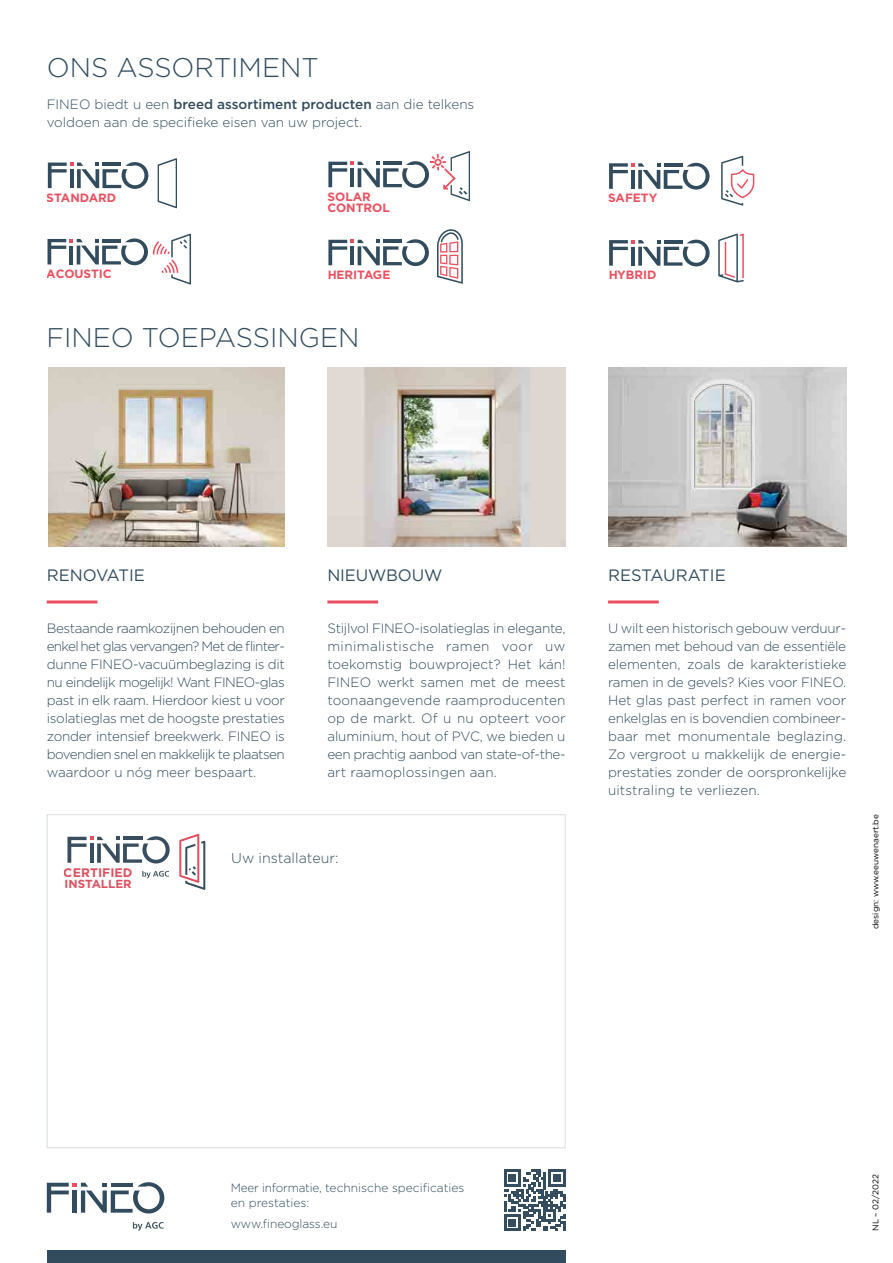
<style>
.page{position:relative;width:893px;height:1263px;background:#fff}
.page>*{position:absolute;margin:0;border:0;box-sizing:border-box;transform-origin:0 0}
.t1{font:300 27px "Gotham";color:#324c5e}
.t2{font:16.5px "Gotham";letter-spacing:-.01em;color:#324c5e}
.t3{font:300 14.25px "Gotham";color:#324c5e}
.t4{font:300 13.5px/18px "Gotham";color:#324c5e;text-align:justify}
.t5{font:700 12.3px "Gotham";color:#dd5160}
.t6{font:300 12px/15px "Gotham";letter-spacing:-.005em;color:#324c5e}
.t7{font:700 12px/11.1px "Gotham";color:#e95160}
.t8{font:700 11.7px "Gotham";color:#dd5160}
.t9{font:8.25px "Gotham";color:#000}
.s1{font-weight:500}
</style>
<div class="page">
<svg style="left:179px;top:834px;width:26px;height:56px"></svg>
<svg style="left:142px;top:871px;width:27px;height:7px"></svg>
<svg style="left:67px;top:836px;width:103px;height:27px"></svg>
<svg style="left:133px;top:1222px;width:31px;height:8px"></svg>
<svg style="left:47px;top:1182px;width:117px;height:31px"></svg>
<div style="left:47px;top:1250px;width:519px;height:13px;background:#324c5e"></div>
<svg style="left:504px;top:1169px;width:61px;height:62px"></svg>
<hr style="left:47px;top:600px;width:50px;height:3px;background:#ea4f5f">
<hr style="left:327px;top:600px;width:51px;height:3px;background:#ea4f5f">
<hr style="left:608px;top:600px;width:51px;height:3px;background:#ea4f5f">
<img style="left:48px;top:368px;width:237px;height:178px">
<img style="left:327px;top:368px;width:239px;height:178px">
<img style="left:608px;top:368px;width:238px;height:178px">
<svg style="left:48px;top:162px;width:100px;height:27px"></svg>
<svg style="left:158px;top:158px;width:19px;height:50px"></svg>
<svg style="left:328px;top:151px;width:142px;height:50px"></svg>
<svg style="left:721px;top:156px;width:34px;height:50px"></svg>
<svg style="left:609px;top:163px;width:101px;height:27px"></svg>
<svg style="left:48px;top:233px;width:143px;height:52px"></svg>
<svg style="left:437px;top:229px;width:26px;height:55px"></svg>
<svg style="left:328px;top:239px;width:101px;height:27px"></svg>
<svg style="left:609px;top:240px;width:101px;height:26px"></svg>
<svg style="left:718px;top:234px;width:26px;height:48px"></svg>
<h1 class="t1" style="left:47px;top:51px;width:273px">ONS ASSORTIMENT</h1>
<p class="t4" style="left:47px;top:95px;width:429px">FINEO biedt u een <span class="s1">breed assortiment producten</span> aan die telkens voldoen aan de specifieke eisen van uw project.</p>
<p class="t7" style="left:47px;top:192px;width:71px">STANDARD</p>
<p class="t7" style="left:327px;top:191px;width:64px">SOLAR<br>CONTROL</p>
<p class="t7" style="left:608px;top:193px;width:51px">SAFETY</p>
<p class="t7" style="left:47px;top:268px;width:66px">ACOUSTIC</p>
<p class="t7" style="left:327px;top:269px;width:64px">HERITAGE</p>
<p class="t7" style="left:608px;top:269px;width:50px">HYBRID</p>
<h1 class="t1" style="left:46px;top:320px;width:315px">FINEO TOEPASSINGEN</h1>
<p class="t2" style="left:47px;top:564px;width:100px">RENOVATIE</p>
<p class="t2" style="left:327px;top:564px;width:117px">NIEUWBOUW</p>
<p class="t2" style="left:608px;top:564px;width:119px">RESTAURATIE</p>
<p class="t4" style="left:47px;top:619px;width:240px">Bestaande raamkozijnen behouden en enkel het glas vervangen? Met de flinter&shy;dunne FINEO-vacuümbeglazing is dit nu eindelijk mogelijk! Want FINEO-glas past in elk raam. Hierdoor kiest u voor isolatieglas met de hoogste prestaties zonder intensief breekwerk. FINEO is bovendien snel en makkelijk te plaatsen waardoor u nóg meer bespaart.</p>
<p class="t4" style="left:327px;top:619px;width:240px">Stijlvol FINEO-isolatieglas in elegante, minimalistische ramen voor uw toekomstig bouwproject? Het kán!<br>FINEO werkt samen met de meest toonaangevende raamproducenten op de markt. Of u nu opteert voor aluminium, hout of PVC, we bieden u een prachtig aanbod van state-of-the&shy;art raamoplossingen aan.</p>
<p class="t4" style="left:608px;top:619px;width:240px">U wilt een historisch gebouw verduur&shy;zamen met behoud van de essentiële elementen, zoals de karakteristieke ramen in de gevels? Kies voor FINEO.<br>Het glas past perfect in ramen voor enkelglas en is bovendien combineer&shy;baar met monumentale beglazing.<br>Zo vergroot u makkelijk de energie&shy;prestaties zonder de oorspronkelijke uitstraling te verliezen.</p>
<p class="t5" style="left:64px;top:864px;width:70px">CERTIFIED</p>
<p class="t8" style="left:65px;top:876px;width:69px">INSTALLER</p>
<p class="t3" style="left:231px;top:849px;width:109px">Uw installateur:</p>
<p class="t9" style="left:870px;top:929px;width:116px;rotate:-90deg">design: www.eeuwenaert.be</p>
<p class="t6" style="left:231px;top:1180px;width:235px">Meer informatie, technische specificaties en prestaties:</p>
<p class="t6" style="left:231px;top:1216px;width:108px">www.fineoglass.eu</p>
<p class="t9" style="left:870px;top:1230px;width:58px;rotate:-90deg">NL – 02/2022</p>
</div>
